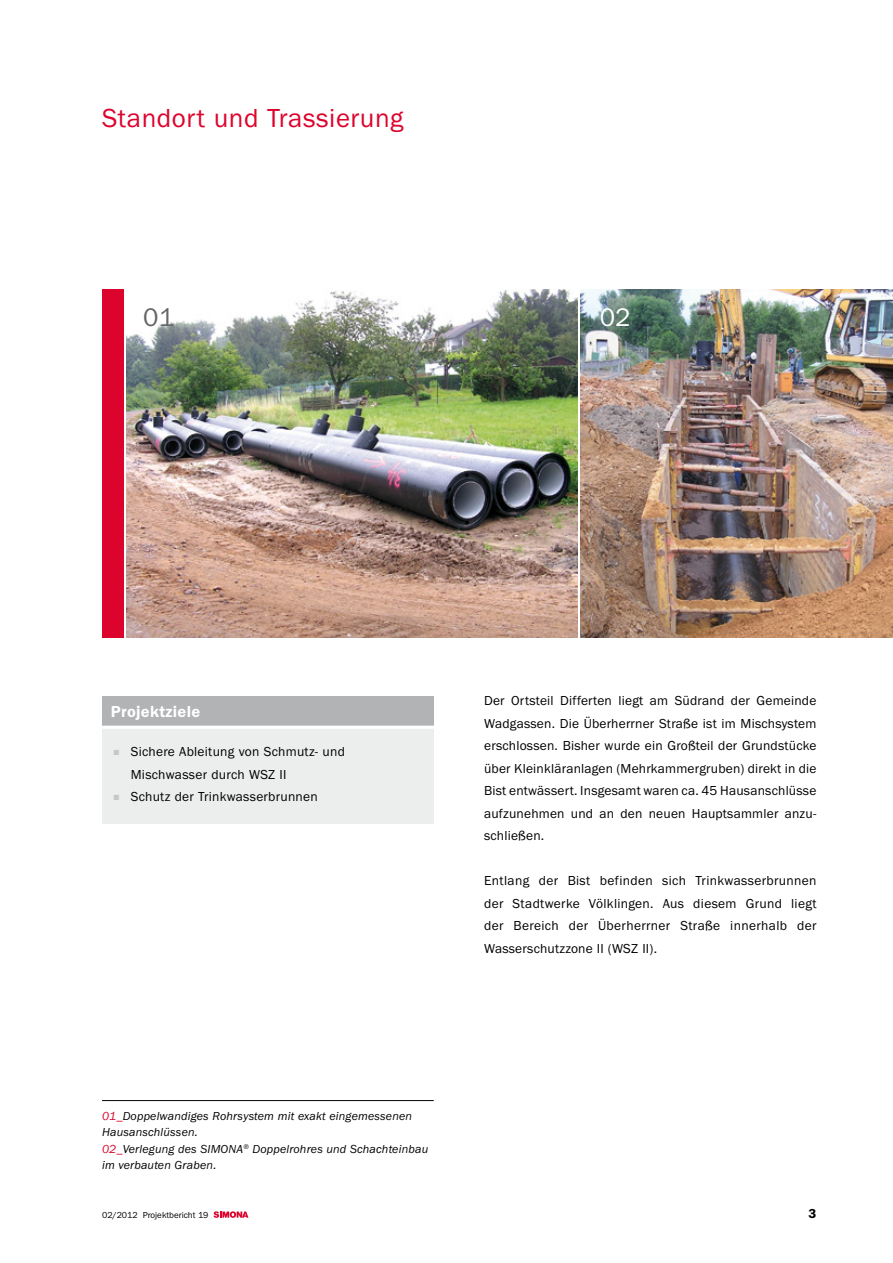
<style>
.page{position:relative;width:893px;height:1263px;background:#fff}
.page>*{position:absolute;margin:0;border:0;box-sizing:border-box;transform-origin:0 0}
.t1{font:27px "Franklin Gothic URW Boo";letter-spacing:.02em;color:#dc042d}
.t2{font:26.25px "Franklin Gothic URW Boo";color:#646567}
.t3{font:26.25px "Franklin Gothic URW Boo";color:#fff}
.t4{font:16.5px "Franklin Gothic URW Dem";letter-spacing:.02em;color:#fff}
.t5{font:13.5px/22.5px "Franklin Gothic URW Boo";letter-spacing:.015em;color:#000;text-align:justify}
.t6{font:13.5px "Franklin Gothic URW Dem";color:#000}
.t7{font:12px/16.5px "Franklin Gothic URW Boo Ita";letter-spacing:.015em;color:#000}
.t8{font:9px "Franklin Gothic URW Boo";color:#000}
.s1{font-family:"European Pi Three";font-size:12px;color:#c6c7c8}
.s2{color:#dc042d}
</style>
<div class="page">
<img style="left:126px;top:289px;width:451px;height:349px">
<hr style="left:102px;top:1100px;width:332px;height:1px;background:#000">
<div style="left:102px;top:289px;width:21px;height:349px;background:#dc042d"></div>
<img style="left:580px;top:289px;width:313px;height:349px">
<div style="left:102px;top:696px;width:332px;height:33px;background:#b1b3b4"></div>
<div style="left:102px;top:726px;width:332px;height:98px;background:#eceded"></div>
<hr style="left:102px;top:726px;width:332px;height:3px;background:#fff">
<svg style="left:214px;top:1211px;width:34px;height:7px"></svg>
<h1 class="t1" style="left:102px;top:101px;width:303px">Standort und Trassierung</h1>
<h2 class="t2" style="left:143px;top:301px;width:32px">01</h2>
<h2 class="t3" style="left:600px;top:301px;width:32px">02</h2>
<p class="t4" style="left:111px;top:702px;width:91px">Projektziele</p>
<p class="t5" style="left:113px;top:741px;width:233px"><span class="s1">J</span> Sichere Ableitung von Schmutz- und</p>
<p class="t5" style="left:131px;top:763px;width:157px">Mischwasser durch WSZ II</p>
<p class="t5" style="left:113px;top:786px;width:206px"><span class="s1">J</span> Schutz der Trinkwasserbrunnen</p>
<p class="t5" style="left:484px;top:690px;width:334px">Der Ortsteil Differten liegt am Südrand der Gemeinde Wadgassen. Die Überherrner Straße ist im Mischsystem erschlossen. Bisher wurde ein Großteil der Grundstücke über Kleinkläranlagen (Mehrkammergruben) direkt in die Bist entwässert. Insgesamt waren ca. 45 Hausanschlüsse aufzunehmen und an den neuen Hauptsammler anzu&shy;schließen.</p>
<p class="t5" style="left:484px;top:870px;width:334px">Entlang der Bist befinden sich Trinkwasserbrunnen der Stadtwerke Völklingen. Aus diesem Grund liegt der Bereich der Überherrner Straße innerhalb der Wasserschutzzone II (WSZ II).</p>
<p class="t7" style="left:102px;top:1108px;width:328px"><span class="s2">01_</span>Doppelwandiges Rohrsystem mit exakt eingemessenen Hausanschlüssen.<br><span class="s2">02_</span>Verlegung des SIMONA<sup>®</sup> Doppelrohres und Schachteinbau im verbauten Graben.</p>
<p class="t8" style="left:102px;top:1209px;width:108px">02/2012 Projektbericht 19</p>
<p class="t6" style="left:808px;top:1205px;width:9px">3</p>
</div>
